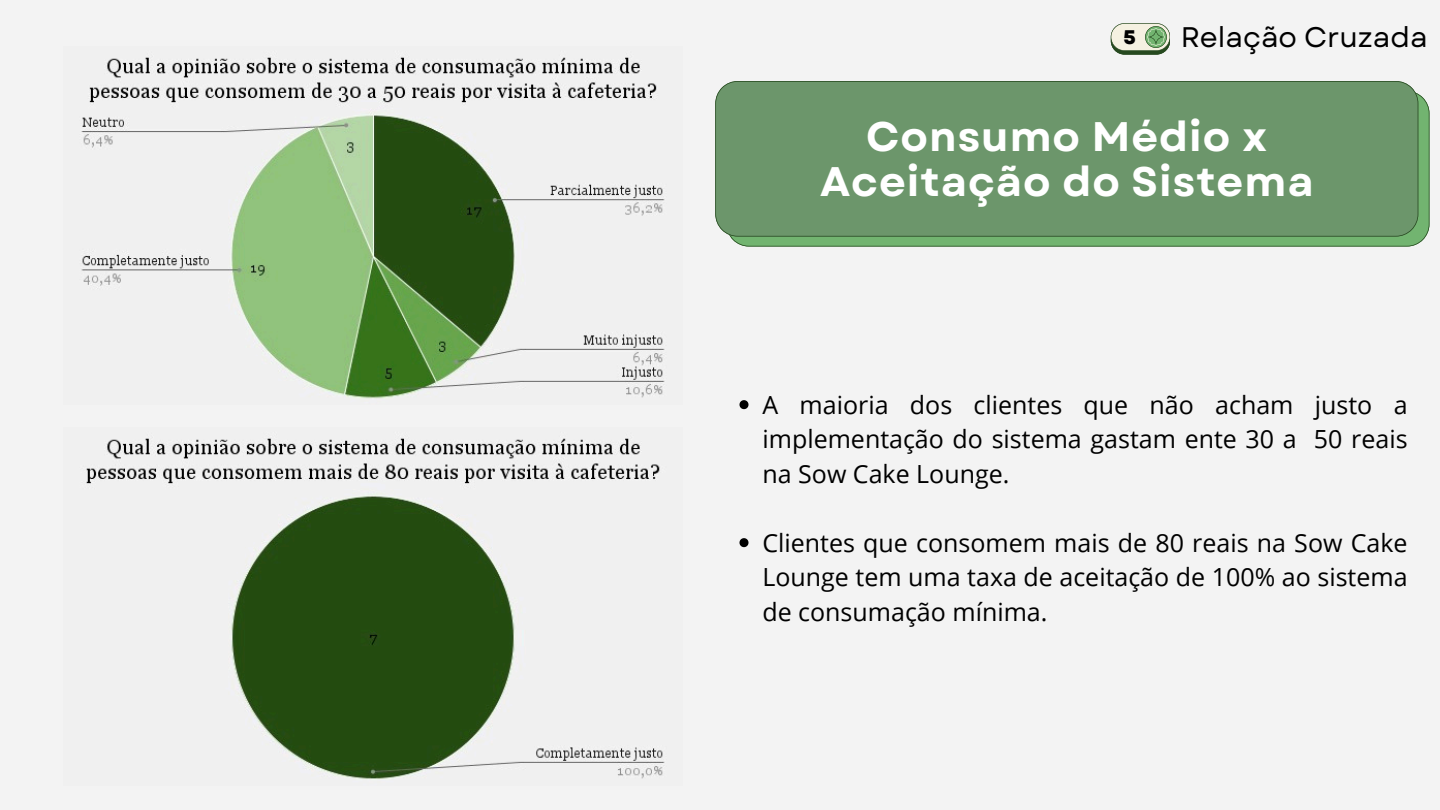
<style>
.page{position:relative;width:1440px;height:810px;background:#f3f3f3}
.page>*{position:absolute;margin:0;border:0;box-sizing:border-box;transform-origin:0 0}
.t1{font:700 41.3px/45px "Garet";letter-spacing:.025em;color:#fff;text-align:center}
.t2{font:28.3px "Garet";color:#000}
.t3{font:25px/34.5px "Open Sans";color:#000;text-align:justify}
.t4{font:800 19.7px "Garet";color:#000}
</style>
<div class="page">
<img style="left:81px;top:57px;width:584px;height:342px">
<img style="left:86px;top:438px;width:579px;height:341px">
<svg style="left:730px;top:94px;width:700px;height:152px;background:#6eab6c"></svg>
<div style="left:715px;top:81px;width:703px;height:155px;background:#6c966b"></div>
<svg style="left:740px;top:400px;width:8px;height:9px"></svg>
<svg style="left:740px;top:538px;width:8px;height:9px"></svg>
<svg style="left:1111px;top:23px;width:59px;height:32px;background:#b5c4a9"></svg>
<p class="t4" style="left:1123px;top:23px;width:14px">5</p>
<h1 class="t2" style="left:1181px;top:17px;width:248px">Relação Cruzada</h1>
<p class="t1" style="left:820px;top:114px;width:495px">Consumo Médio x<br>Aceitação do Sistema</p>
<p class="t3" style="left:762px;top:387px;width:647px">A maioria dos clientes que não acham justo a implementação do sistema gastam ente 30 a 50 reais na Sow Cake Lounge.</p>
<h2 class="t3" style="left:762px;top:525px;width:647px">Clientes que consomem mais de 80 reais na Sow Cake Lounge tem uma taxa de aceitação de 100% ao sistema de consumação mínima.</h2>
</div>
